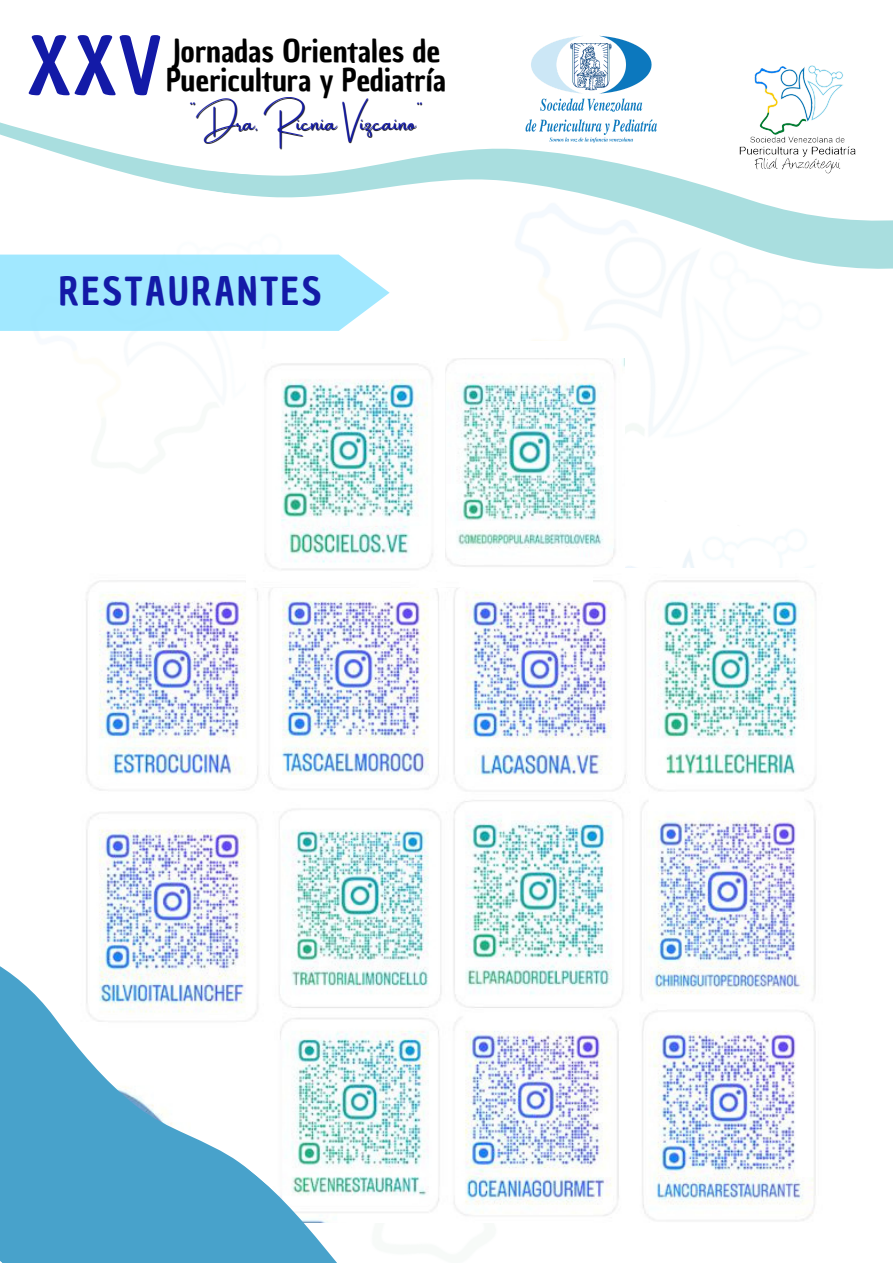
<style>
.page{position:relative;width:893px;height:1264px;background:#fff}
.page>*{position:absolute;margin:0;border:0;box-sizing:border-box;transform-origin:0 0}
.t1{font:76.8px "Chau Philomene One";color:#131aa7}
.t2{font:37.8px "Chau Philomene One";letter-spacing:.07em;color:#131aa7}
.t3{font:30.6px/29.2px "Chau Philomene One";color:#000}
.t4{font:21.45px "Amsterdam One";color:#131aa7}
</style>
<div class="page">
<svg style="left:0;top:122px;width:136px;height:36px"></svg>
<img style="left:0;top:158px;width:356px;height:97px">
<img style="left:356px;top:148px;width:536px;height:287px">
<img style="left:512px;top:35px;width:160px;height:123px">
<div style="left:0;top:255px;width:389px;height:76px;background:#a1e8ff"></div>
<img style="left:727px;top:65px;width:143px;height:117px">
<img style="left:86px;top:580px;width:730px;height:642px">
<svg style="left:0;top:937px;width:366px;height:325px"></svg>
<div style="left:334px;top:341px;width:258px;height:245px;background:#fff"></div>
<img style="left:247px;top:363px;width:211px;height:224px">
<img style="left:446px;top:358px;width:178px;height:211px">
<p class="t1" style="left:26px;top:15px;width:137px">XXV</p>
<p class="t3" style="left:166px;top:37px;width:281px">Jornadas Orientales de<br>Puericultura y Pediatría</p>
<p class="t4" style="left:189px;top:111px;width:235px">¨Dra. Ricnia Vizcaino¨</p>
<p class="t2" style="left:59px;top:266px;width:264px">RESTAURANTES</p>
</div>
